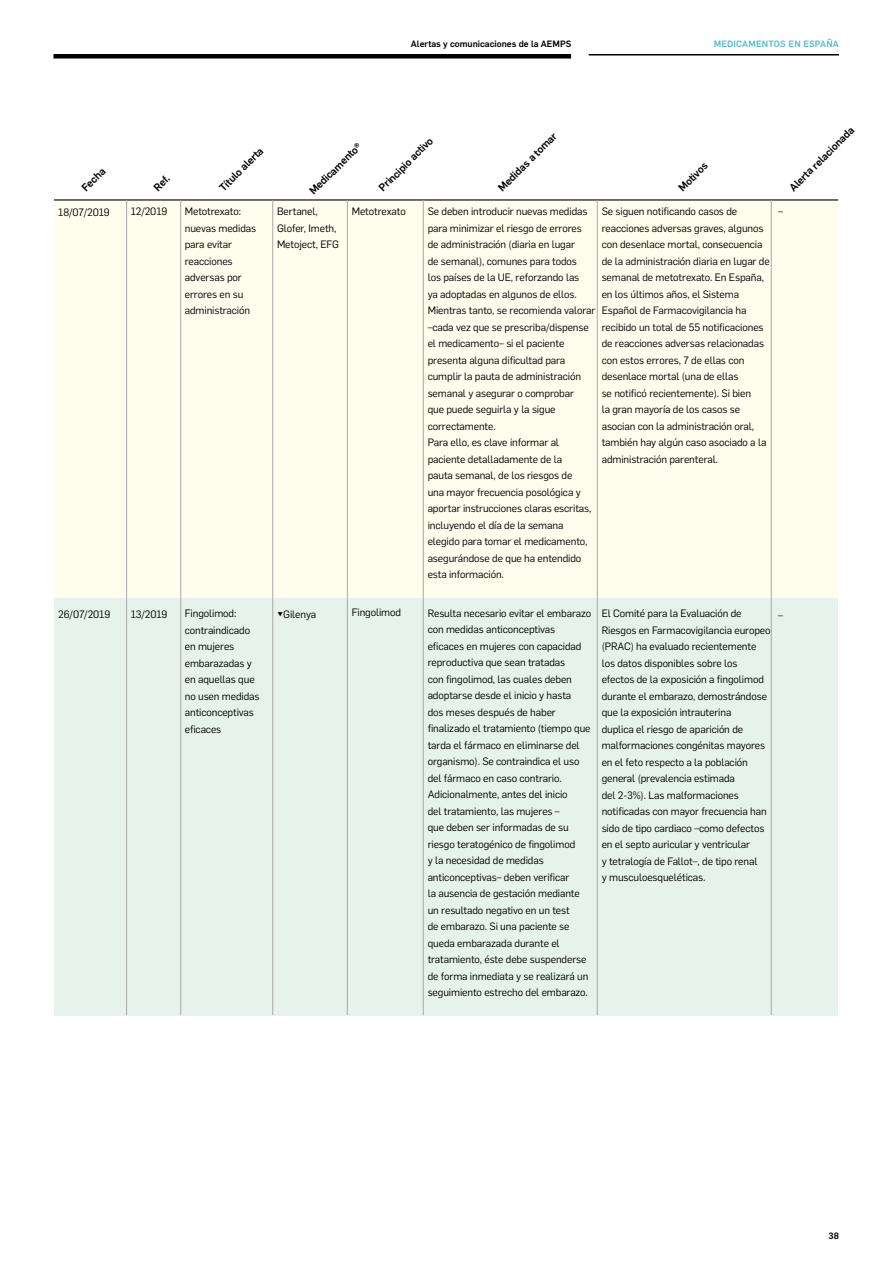
<style>
.page{position:relative;width:893px;height:1263px;background:#fff}
.page>*{position:absolute;margin:0;border:0;box-sizing:border-box;transform-origin:0 0}
.t1{font:10.5px/16.5px "Flama";letter-spacing:-.01em;color:#000}
.t2{font:500 10.5px "Flama";color:#000}
.t3{font:500 9px "Flama";color:#000}
.t4{font:500 9px "Flama";letter-spacing:.02em;color:#55bdcc}
</style>
<div class="page">
<div style="left:54px;top:200px;width:783px;height:815px;background:#fffdee"></div>
<hr style="left:54px;top:199px;width:784px;height:2px;background:#000">
<div style="left:54px;top:598px;width:783px;height:417px;background:#e6f3ed"></div>
<hr style="left:126px;top:200px;width:1px;height:815px;background:#a7a8a9">
<hr style="left:272px;top:200px;width:1px;height:815px;background:#a7a8a9">
<hr style="left:347px;top:200px;width:1px;height:815px;background:#a7a8a9">
<hr style="left:423px;top:200px;width:1px;height:815px;background:#a7a8a9">
<hr style="left:597px;top:200px;width:1px;height:815px;background:#a7a8a9">
<hr style="left:771px;top:200px;width:1px;height:815px;background:#a7a8a9">
<hr style="left:180px;top:200px;width:1px;height:815px;background:#a7a8a9">
<div style="left:53px;top:54px;width:518px;height:5px;background:#000"></div>
<hr style="left:589px;top:54px;width:250px;height:2px;background:#000">
<p class="t3" style="left:411px;top:37px;width:162px">Alertas y comunicaciones de la AEMPS</p>
<p class="t4" style="left:714px;top:37px;width:127px">MEDICAMENTOS EN ESPAÑA</p>
<p class="t2" style="left:78px;top:184px;width:30px;rotate:-45deg">Fecha</p>
<p class="t2" style="left:150px;top:184px;width:19px;rotate:-45deg">Ref.</p>
<p class="t2" style="left:216px;top:184px;width:58px;rotate:-45deg">Título alerta</p>
<p class="t2" style="left:375px;top:184px;width:73px;rotate:-45deg">Principio activo</p>
<p class="t2" style="left:495px;top:184px;width:80px;rotate:-45deg">Medidas a tomar</p>
<p class="t2" style="left:306px;top:187px;width:70px;rotate:-45deg">Medicamento®</p>
<p class="t2" style="left:675px;top:184px;width:38px;rotate:-45deg">Motivos</p>
<p class="t2" style="left:786px;top:184px;width:88px;rotate:-45deg">Alerta relacionada</p>
<p class="t1" style="left:58px;top:203px;width:53px">18/07/2019</p>
<p class="t1" style="left:131px;top:203px;width:38px">12/2019</p>
<p class="t1" style="left:185px;top:203px;width:73px">Metotrexato: nuevas medidas para evitar reacciones adversas por errores en su administración</p>
<p class="t1" style="left:277px;top:203px;width:63px">Bertanel,<br>Glofer, Imeth,<br>Metoject, EFG</p>
<p class="t1" style="left:352px;top:203px;width:56px">Metotrexato</p>
<p class="t1" style="left:58px;top:605px;width:53px">26/07/2019</p>
<p class="t1" style="left:131px;top:605px;width:38px">13/2019</p>
<p class="t1" style="left:185px;top:605px;width:76px">Fingolimod: contraindicado en mujeres embarazadas y en aquellas que no usen medidas anticonceptivas eficaces</p>
<p class="t1" style="left:277px;top:605px;width:41px">▼Gilenya</p>
<p class="t1" style="left:352px;top:604px;width:51px">Fingolimod</p>
<p class="t1" style="left:428px;top:203px;width:169px">Se deben introducir nuevas medidas para minimizar el riesgo de errores de administración (diaria en lugar<br>de semanal), comunes para todos<br>los países de la UE, reforzando las<br>ya adoptadas en algunos de ellos.<br>Mientras tanto, se recomienda valorar –cada vez que se prescriba/dispense el medicamento– si el paciente presenta alguna dificultad para cumplir la pauta de administración semanal y asegurar o comprobar<br>que puede seguirla y la sigue correctamente.<br>Para ello, es clave informar al paciente detalladamente de la<br>pauta semanal, de los riesgos de<br>una mayor frecuencia posológica y aportar instrucciones claras escritas, incluyendo el día de la semana elegido para tomar el medicamento, asegurándose de que ha entendido esta información.</p>
<p class="t1" style="left:428px;top:604px;width:165px">Resulta necesario evitar el embarazo con medidas anticonceptivas eficaces en mujeres con capacidad reproductiva que sean tratadas<br>con fingolimod, las cuales deben adoptarse desde el inicio y hasta<br>dos meses después de haber finalizado el tratamiento (tiempo que tarda el fármaco en eliminarse del organismo). Se contraindica el uso del fármaco en caso contrario.<br>Adicionalmente, antes del inicio<br>del tratamiento, las mujeres –<br>que deben ser informadas de su riesgo teratogénico de fingolimod<br>y la necesidad de medidas anticonceptivas– deben verificar<br>la ausencia de gestación mediante un resultado negativo en un test<br>de embarazo. Si una paciente se queda embarazada durante el tratamiento, éste debe suspenderse de forma inmediata y se realizará un seguimiento estrecho del embarazo.</p>
<p class="t1" style="left:602px;top:203px;width:170px">Se siguen notificando casos de reacciones adversas graves, algunos con desenlace mortal, consecuencia de la administración diaria en lugar de semanal de metotrexato. En España, en los últimos años, el Sistema Español de Farmacovigilancia ha recibido un total de 55 notificaciones de reacciones adversas relacionadas con estos errores, 7 de ellas con desenlace mortal (una de ellas<br>se notificó recientemente). Si bien<br>la gran mayoría de los casos se asocian con la administración oral, también hay algún caso asociado a la administración parenteral.</p>
<p class="t1" style="left:602px;top:604px;width:170px">El Comité para la Evaluación de Riesgos en Farmacovigilancia europeo (PRAC) ha evaluado recientemente los datos disponibles sobre los efectos de la exposición a fingolimod durante el embarazo, demostrándose que la exposición intrauterina<br>duplica el riesgo de aparición de malformaciones congénitas mayores en el feto respecto a la población general (prevalencia estimada<br>del 2-3%). Las malformaciones notificadas con mayor frecuencia han sido de tipo cardiaco –como defectos en el septo auricular y ventricular<br>y tetralogía de Fallot–, de tipo renal<br>y musculoesqueléticas.</p>
<p class="t1" style="left:778px;top:203px;width:6px">–</p>
<p class="t1" style="left:778px;top:606px;width:6px">–</p>
<p class="t3" style="left:828px;top:1229px;width:12px">38</p>
</div>
